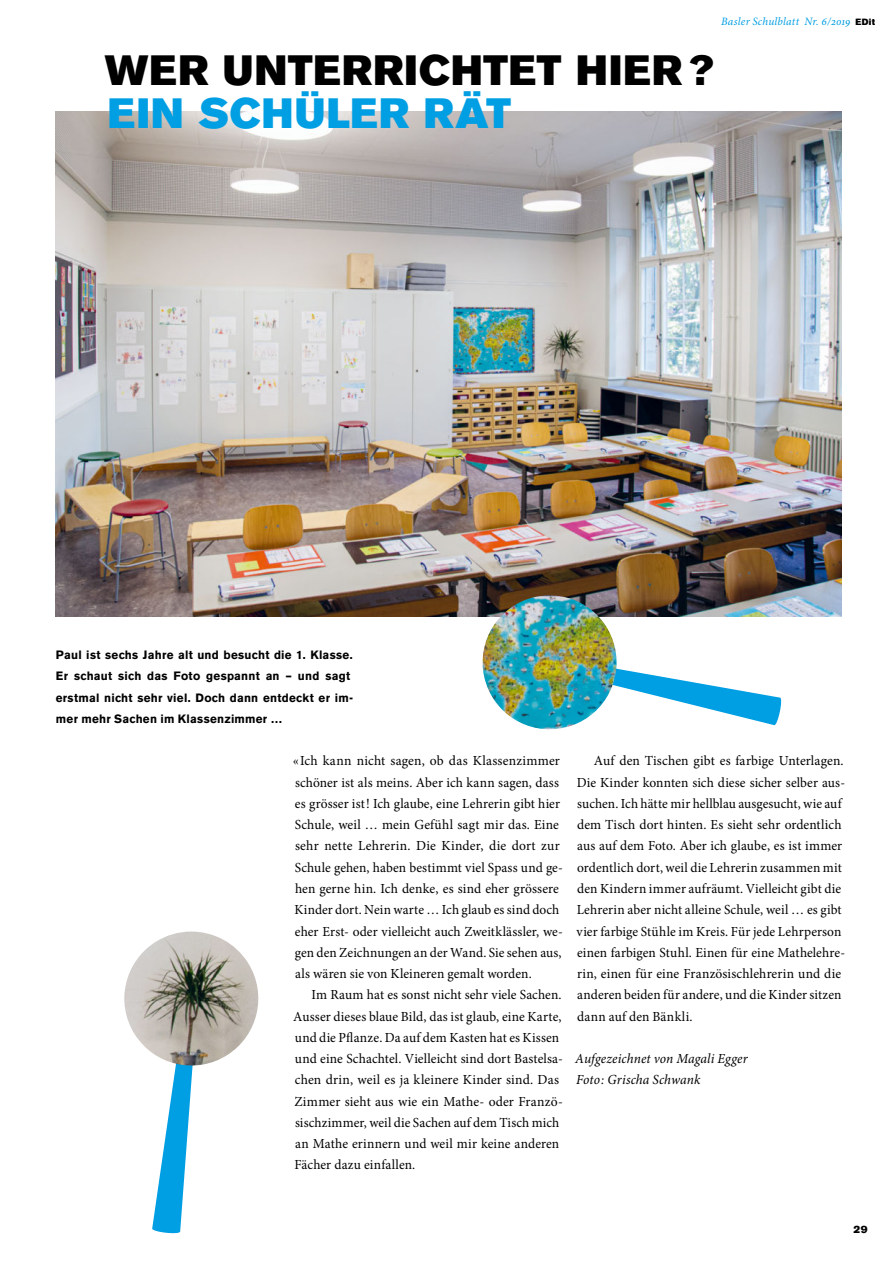
<style>
.page{position:relative;width:893px;height:1263px;background:#fff}
.page>*{position:absolute;margin:0;border:0;box-sizing:border-box;transform-origin:0 0}
.t1{font:42px "Akzidenz Grotesk BE Super";letter-spacing:.03em;color:#000}
.t2{font:42px "Akzidenz Grotesk BE Super";letter-spacing:.035em;color:#009ee3}
.t3{font:13.8px/21.3px "Minion Pro";letter-spacing:.005em;color:#000}
.t4{font:italic 13.8px/21.3px "Minion Pro";letter-spacing:.005em;color:#000}
.t5{font:700 12px/21.3px "Akzidenz Grotesk BE";letter-spacing:.025em;color:#000}
.t6{font:italic 11.25px "Minion Pro";letter-spacing:.015em;color:#009ee3}
.t7{font:10.5px "Akzidenz Grotesk BE Super";color:#000}
.s1{font-family:"Akzidenz Grotesk BE Super";font-style:normal;font-size:9px;color:#000}
</style>
<div class="page">
<svg style="left:623px;top:670px;width:159px;height:56px"></svg>
<img style="left:55px;top:112px;width:787px;height:504px">
<svg style="left:152px;top:1075px;width:40px;height:159px"></svg>
<img style="left:124px;top:931px;width:135px;height:144px">
<img style="left:476px;top:595px;width:147px;height:135px">
<p class="t6" style="left:721px;top:14px;width:155px">Basler Schulblatt Nr. 6/2019 <span class="s1">EDit</span></p>
<h1 class="t1" style="left:105px;top:46px;width:610px">WER UNTERRICHTET HIER ?</h1>
<h1 class="t2" style="left:108px;top:88px;width:405px">EIN SCHÜLER RÄT</h1>
<p class="t5" style="left:56px;top:644px;width:299px">Paul ist sechs Jahre alt und besucht die 1. Klasse.<br>Er schaut sich das Foto gespannt an – und sagt erstmal nicht sehr viel. Doch dann entdeckt er im&shy;mer mehr Sachen im Klassenzimmer …</p>
<p class="t3" style="left:293px;top:750px;width:272px">« Ich kann nicht sagen, ob das Klassenzimmer schöner ist als meins. Aber ich kann sagen, dass es grösser ist ! Ich glaube, eine Lehrerin gibt hier Schule, weil … mein Gefühl sagt mir das. Eine sehr nette Lehrerin. Die Kinder, die dort zur Schule gehen, haben bestimmt viel Spass und ge&shy;hen gerne hin. Ich denke, es sind eher grössere Kinder dort. Nein warte … Ich glaub es sind doch eher Erst- oder vielleicht auch Zweitklässler, we&shy;gen den Zeichnungen an der Wand. Sie sehen aus, als wären sie von Kleineren gemalt worden.</p>
<p class="t3" style="left:293px;top:984px;width:271px;text-indent:18px">Im Raum hat es sonst nicht sehr viele Sachen.<br>Ausser dieses blaue Bild, das ist glaub, eine Karte, und die Pflanze. Da auf dem Kasten hat es Kissen und eine Schachtel. Vielleicht sind dort Bastelsa&shy;chen drin, weil es ja kleinere Kinder sind. Das Zimmer sieht aus wie ein Mathe- oder Franzö&shy;sischzimmer, weil die Sachen auf dem Tisch mich an Mathe erinnern und weil mir keine anderen Fächer dazu einfallen.</p>
<p class="t3" style="left:577px;top:750px;width:270px;text-indent:17px">Auf den Tischen gibt es farbige Unterlagen.<br>Die Kinder konnten sich diese sicher selber aus&shy;suchen. Ich hätte mir hellblau ausgesucht, wie auf dem Tisch dort hinten. Es sieht sehr ordentlich aus auf dem Foto. Aber ich glaube, es ist immer ordentlich dort, weil die Lehrerin zusammen mit den Kindern immer aufräumt. Vielleicht gibt die Lehrerin aber nicht alleine Schule, weil … es gibt vier farbige Stühle im Kreis. Für jede Lehrperson einen farbigen Stuhl. Einen für eine Mathelehre&shy;rin, einen für eine Französischlehrerin und die anderen beiden für andere, und die Kinder sitzen dann auf den Bänkli.</p>
<p class="t4" style="left:575px;top:1048px;width:174px">Aufgezeichnet von Magali Egger<br>Foto : Grischa Schwank</p>
<p class="t7" style="left:854px;top:1223px;width:15px">29</p>
</div>
